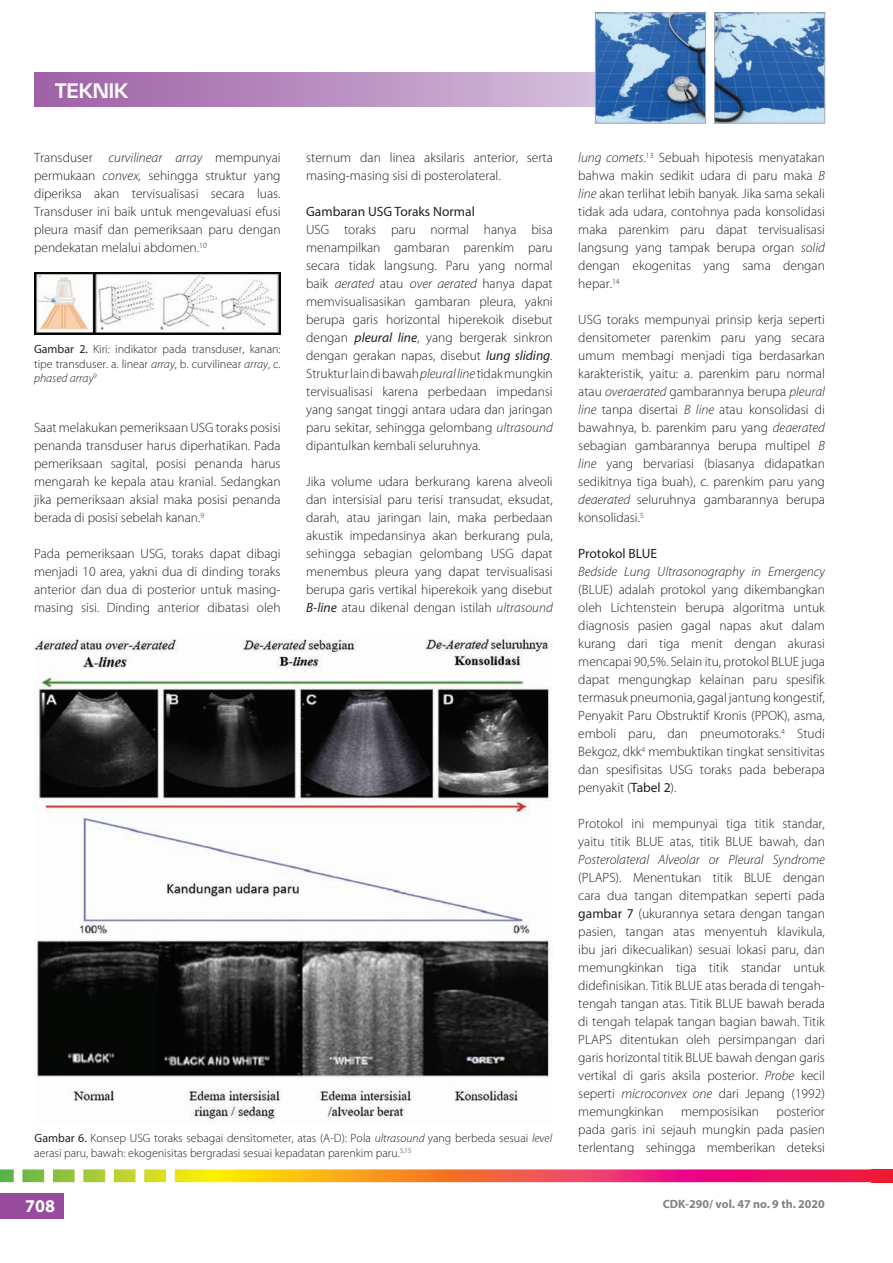
<style>
.page{position:relative;width:893px;height:1263px;background:#fff}
.page>*{position:absolute;margin:0;border:0;box-sizing:border-box;transform-origin:0 0}
.t1{font:600 19.5px "Eurostile LT Std";color:#fff}
.t2{font:700 18px "Myriad Pro";color:#fff}
.t3{font:300 13.5px/18px "Myriad Pro";color:#231f20;text-align:justify}
.t4{font:italic 300 13.5px "Myriad Pro";color:#231f20}
.t5{font:13.5px "Myriad Pro";color:#231f20}
.t6{font:300 12px/14.4px "Myriad Pro";color:#231f20;text-align:justify}
.t7{font:700 12px "Myriad Pro";color:#808285}
.s1{font-style:italic}
.s2{font-weight:400}
.s3{font-weight:400;font-style:italic}
</style>
<div class="page">
<div style="left:34px;top:72px;width:619px;height:35px;background:linear-gradient(to right,#9e5fa6,#d9c7e0)"></div>
<img style="left:716px;top:15px;width:107px;height:106px">
<div style="left:714px;top:13px;width:111px;height:110px;border:1px solid #a8a9ad"></div>
<img style="left:597px;top:15px;width:107px;height:106px">
<div style="left:595px;top:13px;width:111px;height:110px;border:1px solid #a8a9ad"></div>
<div style="left:0;top:1193px;width:64px;height:25px;background:#974c9d"></div>
<svg style="left:0;top:1169px;width:893px;height:13px;background:#e87d50"></svg>
<img style="left:34px;top:272px;width:247px;height:63px">
<img style="left:34px;top:637px;width:518px;height:485px">
<h1 class="t1" style="left:55px;top:79px;width:74px">TEKNIK</h1>
<p class="t3" style="left:34px;top:149px;width:248px">Transduser <span class="s1">curvilinear array</span> mempunyai permukaan <span class="s1">convex,</span> sehingga struktur yang diperiksa akan tervisualisasi secara luas.<br>Transduser ini baik untuk mengevaluasi efusi pleura masif dan pemeriksaan paru dengan pendekatan melalui abdomen.<sup>10</sup></p>
<p class="t6" style="left:34px;top:342px;width:248px"><span class="s2">Gambar 2.</span> Kiri: indikator pada transduser, kanan: tipe transduser. a. linear <span class="s1">array</span>, b. curvilinear <span class="s1">array</span>, c. <span class="s1">phased array</span><sup>9</sup></p>
<p class="t3" style="left:34px;top:419px;width:248px">Saat melakukan pemeriksaan USG toraks posisi penanda transduser harus diperhatikan. Pada pemeriksaan sagital, posisi penanda harus mengarah ke kepala atau kranial. Sedangkan jika pemeriksaan aksial maka posisi penanda berada di posisi sebelah kanan.<sup>9</sup></p>
<p class="t3" style="left:34px;top:545px;width:248px">Pada pemeriksaan USG, toraks dapat dibagi menjadi 10 area, yakni dua di dinding toraks anterior dan dua di posterior untuk masing&shy;masing sisi. Dinding anterior dibatasi oleh</p>
<p class="t3" style="left:306px;top:149px;width:248px">sternum dan linea aksilaris anterior, serta masing-masing sisi di posterolateral.</p>
<p class="t5" style="left:306px;top:203px;width:170px">Gambaran USG Toraks Normal</p>
<p class="t3" style="left:306px;top:221px;width:248px">USG toraks paru normal hanya bisa menampilkan gambaran parenkim paru secara tidak langsung. Paru yang normal baik <span class="s1">aerated</span> atau <span class="s1">over aerated</span> hanya dapat memvisualisasikan gambaran pleura, yakni berupa garis horizontal hiperekoik disebut dengan <span class="s3">pleural line</span>, yang bergerak sinkron dengan gerakan napas, disebut <span class="s3">lung sliding</span><span class="s1">.<br></span>Struktur lain di bawah <span class="s1">pleural line</span> tidak mungkin tervisualisasi karena perbedaan impedansi yang sangat tinggi antara udara dan jaringan paru sekitar, sehingga gelombang <span class="s1">ultrasound </span>dipantulkan kembali seluruhnya.</p>
<p class="t3" style="left:306px;top:473px;width:248px">Jika volume udara berkurang karena alveoli dan intersisial paru terisi transudat, eksudat, darah, atau jaringan lain, maka perbedaan akustik impedansinya akan berkurang pula, sehingga sebagian gelombang USG dapat menembus pleura yang dapat tervisualisasi berupa garis vertikal hiperekoik yang disebut <span class="s3">B-line</span> atau dikenal dengan istilah <span class="s1">ultrasound</span></p>
<p class="t6" style="left:34px;top:1131px;width:519px"><span class="s2">Gambar 6.</span> Konsep USG toraks sebagai densitometer, atas (A-D): Pola <span class="s1">ultrasound</span> yang berbeda sesuai <span class="s1">level </span>aerasi paru, bawah: ekogenisitas bergradasi sesuai kepadatan parenkim paru.<sup>5,15</sup></p>
<p class="t3" style="left:578px;top:149px;width:248px"><span class="s1">lung comets</span>.<sup>13</sup> Sebuah hipotesis menyatakan bahwa makin sedikit udara di paru maka <span class="s1">B line</span> akan terlihat lebih banyak. Jika sama sekali tidak ada udara, contohnya pada konsolidasi maka parenkim paru dapat tervisualisasi langsung yang tampak berupa organ <span class="s1">solid </span>dengan ekogenitas yang sama dengan hepar.<sup>14</sup></p>
<p class="t3" style="left:578px;top:311px;width:248px">USG toraks mempunyai prinsip kerja seperti densitometer parenkim paru yang secara umum membagi menjadi tiga berdasarkan karakteristik, yaitu: a. parenkim paru normal atau <span class="s1">overaerated</span> gambarannya berupa <span class="s1">pleural line</span> tanpa disertai <span class="s1">B line</span> atau konsolidasi di bawahnya, b. parenkim paru yang <span class="s1">deaerated </span>sebagian gambarannya berupa multipel <span class="s1">B line</span> yang bervariasi (biasanya didapatkan sedikitnya tiga buah), c. parenkim paru yang <span class="s1">deaerated</span> seluruhnya gambarannya berupa konsolidasi.<sup>5</sup></p>
<p class="t5" style="left:578px;top:545px;width:80px">Protokol BLUE</p>
<p class="t4" style="left:578px;top:563px;width:248px">Bedside Lung Ultrasonography in Emergency</p>
<p class="t3" style="left:578px;top:581px;width:248px">(BLUE) adalah protokol yang dikembangkan oleh Lichtenstein berupa algoritma untuk diagnosis pasien gagal napas akut dalam kurang dari tiga menit dengan akurasi mencapai 90,5%. Selain itu, protokol BLUE juga dapat mengungkap kelainan paru spesifik termasuk pneumonia, gagal jantung kongestif, Penyakit Paru Obstruktif Kronis (PPOK), asma, emboli paru, dan pneumotoraks.<sup>4</sup> Studi Bekgoz, dkk<sup>4</sup> membuktikan tingkat sensitivitas dan spesifisitas USG toraks pada beberapa penyakit (<span class="s2">Tabel 2</span>).</p>
<p class="t3" style="left:578px;top:815px;width:248px">Protokol ini mempunyai tiga titik standar, yaitu titik BLUE atas, titik BLUE bawah, dan</p>
<p class="t4" style="left:578px;top:851px;width:248px">Posterolateral Alveolar or Pleural Syndrome</p>
<p class="t3" style="left:578px;top:869px;width:248px">(PLAPS). Menentukan titik BLUE dengan cara dua tangan ditempatkan seperti pada <span class="s2">gambar 7</span> (ukurannya setara dengan tangan pasien, tangan atas menyentuh klavikula, ibu jari dikecualikan) sesuai lokasi paru, dan memungkinkan tiga titik standar untuk didefinisikan. Titik BLUE atas berada di tengah&shy;tengah tangan atas. Titik BLUE bawah berada di tengah telapak tangan bagian bawah. Titik PLAPS ditentukan oleh persimpangan dari garis horizontal titik BLUE bawah dengan garis vertikal di garis aksila posterior. <span class="s1">Probe</span> kecil seperti <span class="s1">microconvex one</span> dari Jepang (1992) memungkinkan</p>
<p class="t3" style="left:681px;top:1103px;width:80px">memposisikan</p>
<p class="t3" style="left:578px;top:1103px;width:248px;text-indent:198px">posterior pada garis ini sejauh mungkin pada pasien terlentang sehingga memberikan deteksi</p>
<h2 class="t2" style="left:25px;top:1194px;width:31px">708</h2>
<p class="t7" style="left:663px;top:1196px;width:164px">CDK-290/ vol. 47 no. 9 th. 2020</p>
</div>
